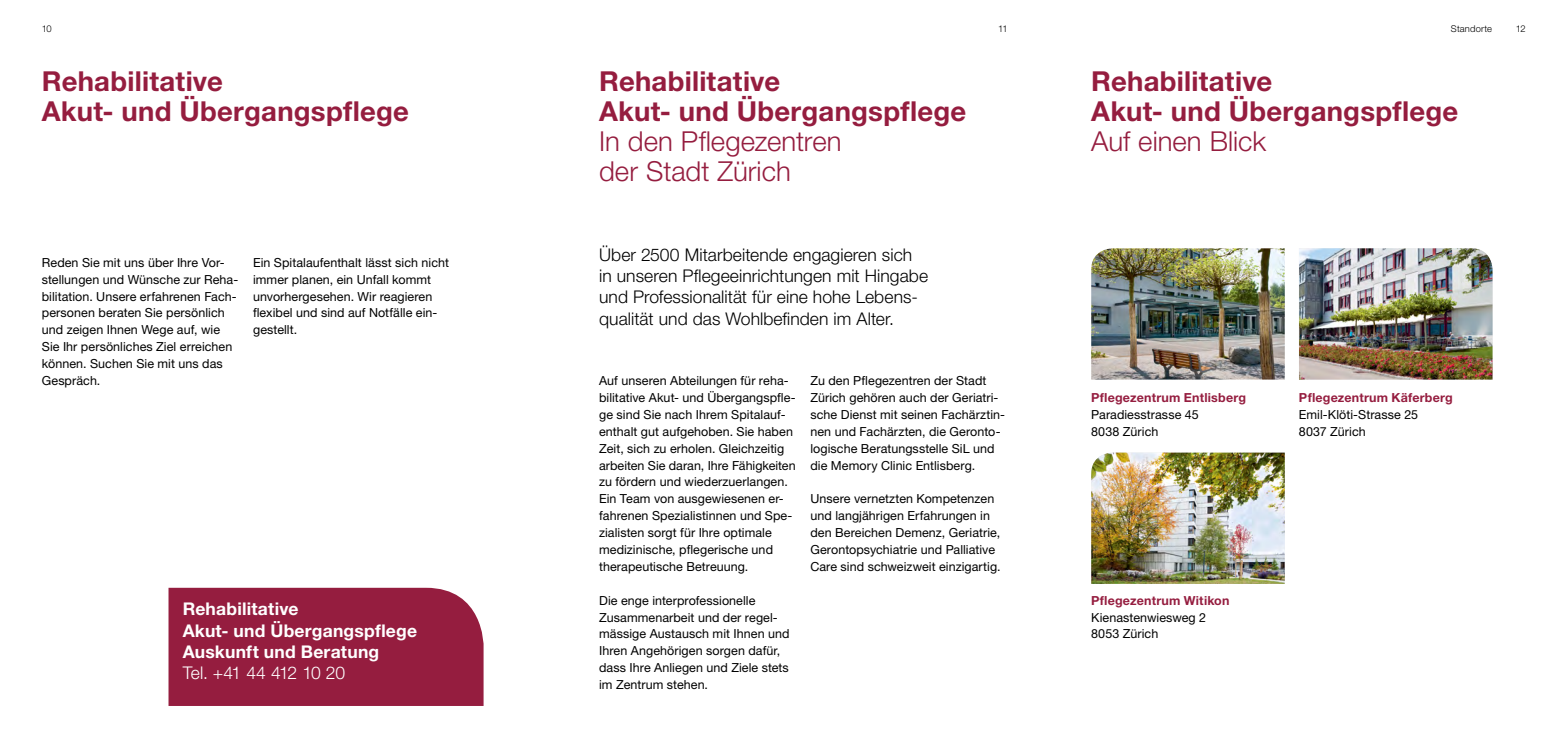
<style>
.page{position:relative;width:1567px;height:745px;background:#fff}
.page>*{position:absolute;margin:0;border:0;box-sizing:border-box;transform-origin:0 0}
.t1{font:700 27.5px/30px "Helvetica Neue LT Std";letter-spacing:.01em;color:#951d3f}
.t2{font:300 27.5px/30px "Helvetica Neue LT Std";color:#951d3f}
.t3{font:300 17.5px/21.2px "Helvetica Neue LT Std";letter-spacing:.005em;color:#000}
.t4{font:700 17.5px/21.2px "Helvetica Neue LT Std";letter-spacing:.01em;color:#fff}
.t5{font:300 17.5px "Helvetica Neue LT Std";letter-spacing:-.07em;color:#fff}
.t6{font:12.5px/16.9px "Helvetica Neue LT Std";letter-spacing:.005em;color:#000}
.t7{font:700 12.5px "Helvetica Neue LT Std";letter-spacing:.015em;color:#951d3f}
.t8{font:300 9.38px "Helvetica Neue LT Std";letter-spacing:.015em;color:#000}
</style>
<div class="page">
<img style="left:1091px;top:248px;width:193px;height:131px">
<div style="left:168px;top:587px;width:315px;height:118px;background:#951d3f"></div>
<img style="left:1091px;top:452px;width:193px;height:131px">
<img style="left:1299px;top:248px;width:193px;height:131px">
<p class="t8" style="left:42px;top:22px;width:12px">10</p>
<p class="t8" style="left:997px;top:22px;width:11px">11</p>
<h1 class="t1" style="left:42px;top:65px;width:368px">Rehabilitative<br>Akut- und Übergangspflege</h1>
<p class="t6" style="left:42px;top:253px;width:198px">Reden Sie mit uns über Ihre Vor&shy;stellungen und Wünsche zur Reha&shy;bilitation. Unsere erfahrenen Fach&shy;personen beraten Sie persönlich und zeigen Ihnen Wege auf, wie<br>Sie Ihr persönliches Ziel erreichen können. Suchen Sie mit uns das<br>Gespräch.</p>
<p class="t6" style="left:253px;top:253px;width:197px">Ein Spitalaufenthalt lässt sich nicht immer planen, ein Unfall kommt unvorhergesehen. Wir reagieren flexibel und sind auf Notfälle ein&shy;gestellt.</p>
<h2 class="t4" style="left:183px;top:597px;width:236px">Rehabilitative<br>Akut- und Übergangspflege<br>Auskunft und Beratung</h2>
<h2 class="t5" style="left:183px;top:662px;width:164px">Tel. +41 44 412 10 20</h2>
<h1 class="t1" style="left:599px;top:65px;width:368px">Rehabilitative<br>Akut- und Übergangspflege</h1>
<h1 class="t2" style="left:599px;top:125px;width:244px">In den Pflegezentren der Stadt Zürich</h1>
<h2 class="t3" style="left:599px;top:243px;width:330px">Über 2500 Mitarbeitende engagieren sich in unseren Pflegeeinrichtungen mit Hingabe und Professionalität für eine hohe Lebens&shy;qualität und das Wohlbefinden im Alter.</h2>
<p class="t6" style="left:599px;top:372px;width:198px">Auf unseren Abteilungen für reha&shy;bilitative Akut- und Übergangspfle&shy;ge sind Sie nach Ihrem Spitalauf&shy;enthalt gut aufgehoben. Sie haben Zeit, sich zu erholen. Gleichzeitig arbeiten Sie daran, Ihre Fähigkeiten zu fördern und wiederzuerlangen.<br>Ein Team von ausgewiesenen er&shy;fahrenen Spezialistinnen und Spe&shy;zialisten sorgt für Ihre optimale medizinische, pflegerische und therapeutische Betreuung.</p>
<p class="t6" style="left:599px;top:591px;width:192px">Die enge interprofessionelle<br>Zusammenarbeit und der regel&shy;mässige Austausch mit Ihnen und<br>Ihren Angehörigen sorgen dafür, dass Ihre Anliegen und Ziele stets im Zentrum stehen.</p>
<p class="t6" style="left:810px;top:372px;width:196px">Zu den Pflegezentren der Stadt Zürich gehören auch der Geriatri&shy;sche Dienst mit seinen Fachärztin&shy;nen und Fachärzten, die Geronto&shy;logische Beratungsstelle SiL und die Memory Clinic Entlisberg.</p>
<p class="t6" style="left:810px;top:490px;width:192px">Unsere vernetzten Kompetenzen und langjährigen Erfahrungen in den Bereichen Demenz, Geriatrie, Gerontopsychiatrie und Palliative Care sind schweizweit einzigartig.</p>
<p class="t8" style="left:1450px;top:22px;width:43px">Standorte</p>
<p class="t8" style="left:1515px;top:22px;width:11px">12</p>
<h1 class="t1" style="left:1091px;top:65px;width:368px">Rehabilitative<br>Akut- und Übergangspflege</h1>
<h1 class="t2" style="left:1091px;top:125px;width:176px">Auf einen Blick</h1>
<p class="t7" style="left:1091px;top:389px;width:156px">Pflegezentrum Entlisberg</p>
<p class="t6" style="left:1091px;top:405px;width:109px">Paradiesstrasse 45<br>8038 Zürich</p>
<p class="t7" style="left:1298px;top:389px;width:155px">Pflegezentrum Käferberg</p>
<p class="t6" style="left:1298px;top:405px;width:121px">Emil-Klöti-Strasse 25<br>8037 Zürich</p>
<p class="t7" style="left:1091px;top:592px;width:140px">Pflegezentrum Witikon</p>
<p class="t6" style="left:1091px;top:608px;width:116px">Kienastenwiesweg 2<br>8053 Zürich</p>
</div>
